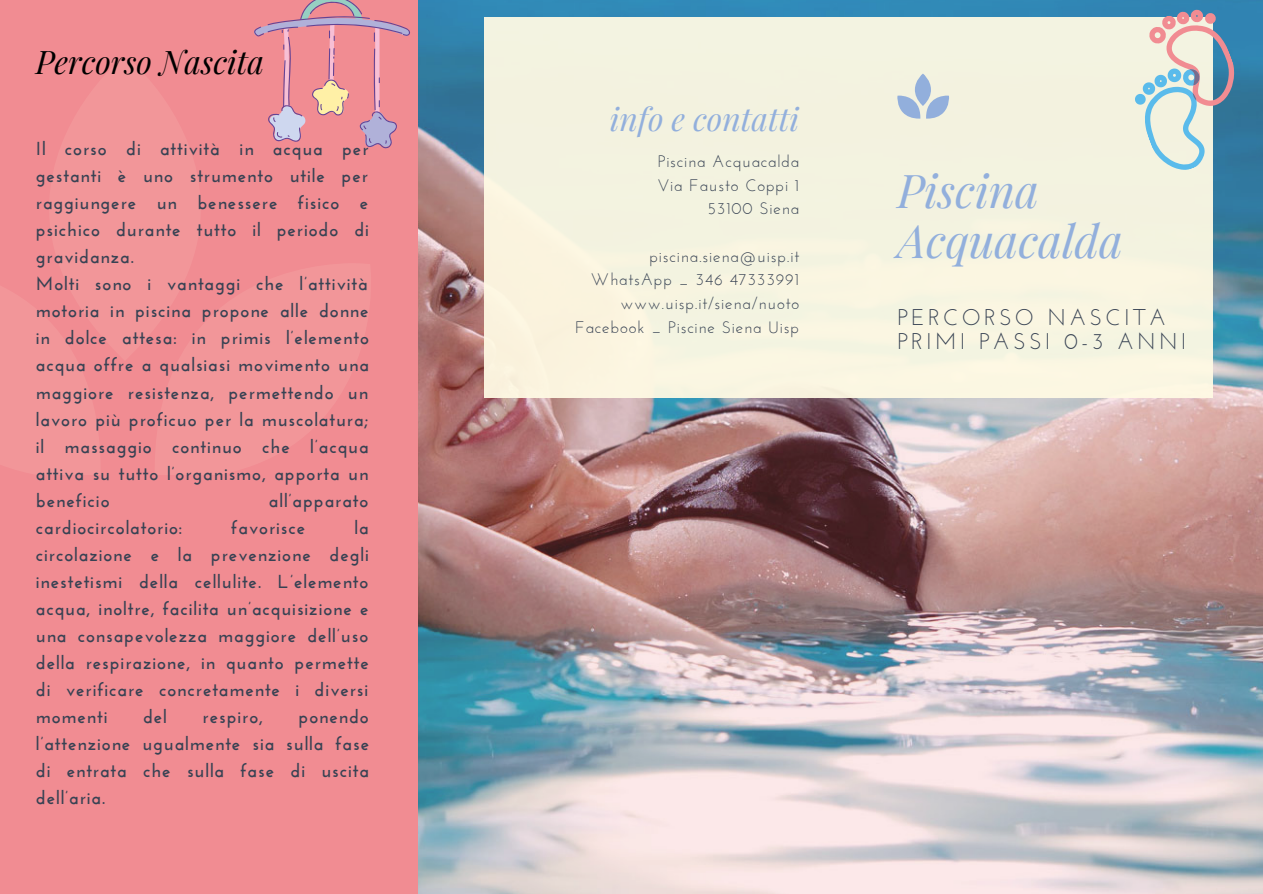
<style>
.page{position:relative;width:1263px;height:894px;background:#fff}
.page>*{position:absolute;margin:0;border:0;box-sizing:border-box;transform-origin:0 0}
.t1{font:italic 45.6px/50.6px "Playfair Display";color:#92afdc}
.t2{font:italic 31.8px "Playfair Display";color:#000}
.t3{font:italic 31.8px "Playfair Display";color:#92afdc}
.t4{font:22.65px/24.8px "Josefin Sans";letter-spacing:.15em;color:#374253}
.t5{font:700 18.75px/27px "Josefin Sans";letter-spacing:.05em;color:#374253;text-align:justify}
.t6{font:16.65px/23.5px "Josefin Sans";letter-spacing:.05em;color:#374253;text-align:right}
</style>
<div class="page">
<div style="left:0;top:0;width:1263px;height:893px;background:#f18c92"></div>
<img style="left:418px;top:0;width:845px;height:893px">
<div style="left:484px;top:17px;width:729px;height:380px;background:#f3f3e0"></div>
<svg style="left:897px;top:74px;width:52px;height:45px"></svg>
<svg style="left:1128px;top:8px;width:117px;height:171px"></svg>
<svg style="left:254px;top:0;width:156px;height:148px"></svg>
<h2 class="t2" style="left:36px;top:40px;width:230px">Percorso Nascita</h2>
<p class="t5" style="left:36px;top:137px;width:335px;text-align:left">Il corso di attività in acqua per gestanti è uno strumento utile per raggiungere un benessere fisico e psichico durante tutto il periodo di gravidanza.<br>Molti sono i vantaggi che l’attività motoria in piscina propone alle donne in dolce attesa: in primis l’elemento acqua offre a qualsiasi movimento una maggiore resistenza, permettendo un lavoro più proficuo per la muscolatura; il massaggio continuo che l’acqua attiva su tutto l’organismo, apporta un beneficio</p>
<p class="t5" style="left:269px;top:488px;width:101px">all’apparato</p>
<p class="t5" style="left:36px;top:515px;width:148px">cardiocircolatorio:</p>
<p class="t5" style="left:231px;top:515px;width:76px">favorisce</p>
<p class="t5" style="left:36px;top:515px;width:334px;text-indent:319px">la circolazione e la prevenzione degli inestetismi della cellulite. L’elemento acqua, inoltre, facilita un’acquisizione e una consapevolezza maggiore dell’uso della respirazione, in quanto permette di verificare concretamente i diversi momenti</p>
<p class="t5" style="left:36px;top:704px;width:335px;text-indent:263px">ponendo l’attenzione ugualmente sia sulla fase di entrata che sulla fase di uscita dell’aria.</p>
<p class="t5" style="left:143px;top:704px;width:25px">del</p>
<p class="t5" style="left:203px;top:704px;width:62px">respiro,</p>
<h2 class="t3" style="left:610px;top:97px;width:191px">info e contatti</h2>
<p class="t6" style="left:657px;top:151px;width:143px">Piscina Acquacalda<br>Via Fausto Coppi 1<br>53100 Siena</p>
<p class="t6" style="left:575px;top:246px;width:226px">piscina.siena@uisp.it<br>WhatsApp _ 346 47333991 www.uisp.it/siena/nuoto<br>Facebook _ Piscine Siena Uisp</p>
<h1 class="t1" style="left:897px;top:163px;width:227px">Piscina<br>Acquacalda</h1>
<p class="t4" style="left:897px;top:306px;width:291px">PERCORSO NASCITA<br>PRIMI PASSI 0-3 ANNI</p>
</div>
